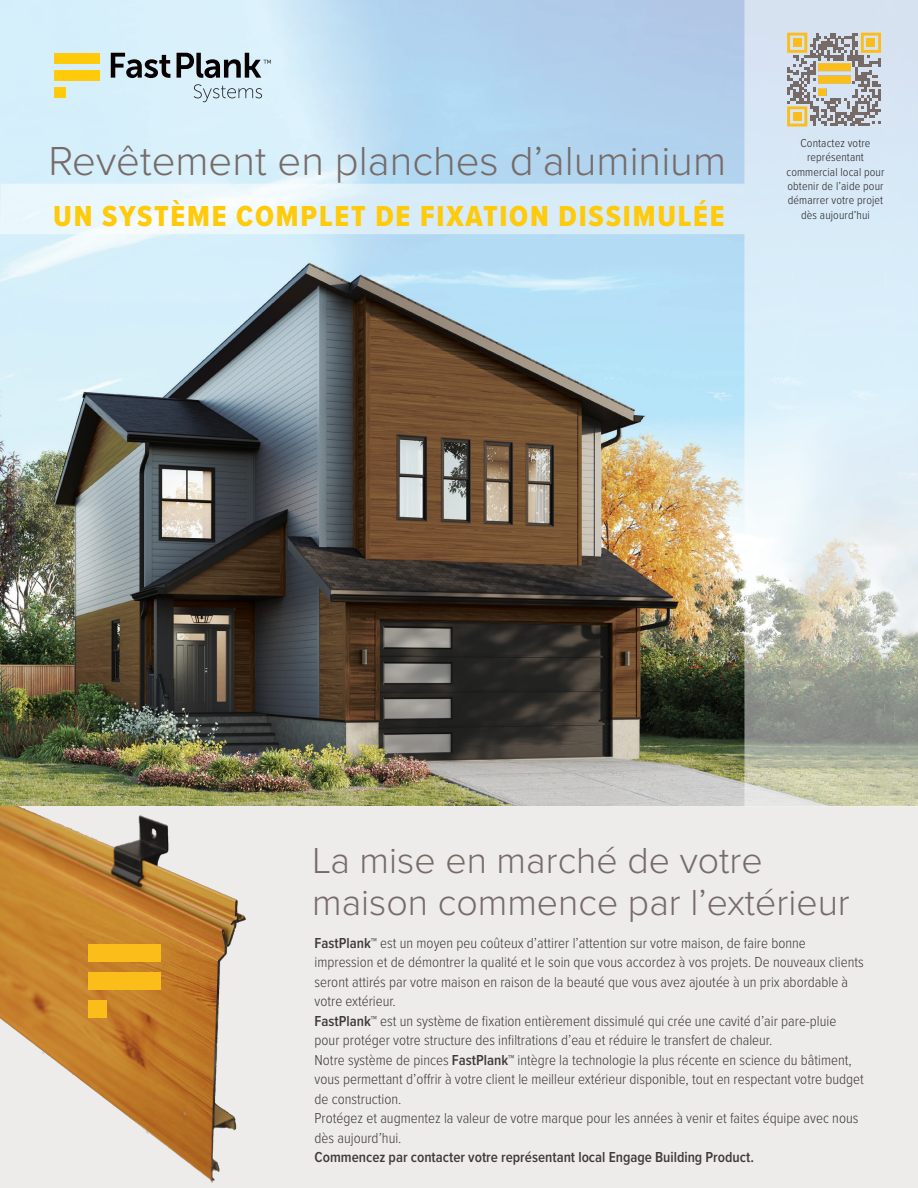
<style>
.page{position:relative;width:918px;height:1188px;background:#fff}
.page>*{position:absolute;margin:0;border:0;box-sizing:border-box;transform-origin:0 0}
.t1{font:300 42px "Proxima Nova";color:#776b68}
.Heading{font:300 37.5px/42px "Proxima Nova";color:#776b68}
.t2{font:30px "Proxima Nova Cond Extrabld";letter-spacing:.06em;color:#feca0a}
.Paragraph_Style_1{font:300 15px/19.5px "Proxima Nova Cond";color:#403a38}
.Paragraph_Style_1-2{font:600 15px "Proxima Nova Cond";color:#403a38}
.t3{font:300 12px/14.4px "Proxima Nova Cond";letter-spacing:.01em;color:#231f20;text-align:center}
.s1{font-weight:600}
</style>
<div class="page">
<div style="left:0;top:802px;width:918px;height:386px;background:#edecea"></div>
<img style="left:0;top:806px;width:246px;height:377px">
<img style="left:0;top:0;width:918px;height:806px">
<svg style="left:111px;top:53px;width:59px;height:25px"></svg>
<svg style="left:194px;top:84px;width:68px;height:18px"></svg>
<svg style="left:177px;top:53px;width:94px;height:25px;background:#879399"></svg>
<div style="left:54px;top:70px;width:45px;height:11px;background:#feca0a"></div>
<div style="left:54px;top:53px;width:45px;height:11px;background:#feca0a"></div>
<div style="left:54px;top:87px;width:11px;height:11px;background:#feca0a"></div>
<div style="left:88px;top:972px;width:73px;height:18px;background:#fbbd1a"></div>
<div style="left:88px;top:944px;width:73px;height:18px;background:#fbbd1a"></div>
<div style="left:88px;top:1000px;width:19px;height:17px;background:#fbbd1a"></div>
<svg style="left:787px;top:33px;width:94px;height:94px;background:#b9b19d"></svg>
<p class="t1" style="left:49px;top:130px;width:679px">Revêtement en planches d’aluminium</p>
<p class="t2" style="left:53px;top:194px;width:673px">UN SYSTÈME COMPLET DE FIXATION DISSIMULÉE</p>
<p class="t3" style="left:787px;top:135px;width:100px">Contactez votre représentant commercial local pour obtenir de l’aide pour démarrer votre projet dès aujourd’hui</p>
<p class="Heading" style="left:312px;top:837px;width:539px">La mise en marché de votre maison commence par l’extérieur</p>
<p class="Paragraph_Style_1" style="left:315px;top:932px;width:551px"><span class="s1">FastPlank™</span> est un moyen peu coûteux d’attirer l’attention sur votre maison, de faire bonne impression et de démontrer la qualité et le soin que vous accordez à vos projets. De nouveaux clients seront attirés par votre maison en raison de la beauté que vous avez ajoutée à un prix abordable à votre extérieur.</p>
<p class="Paragraph_Style_1" style="left:315px;top:1010px;width:523px"><span class="s1">FastPlank™</span> est un système de fixation entièrement dissimulé qui crée une cavité d’air pare-pluie pour protéger votre structure des infiltrations d’eau et réduire le transfert de chaleur.</p>
<p class="Paragraph_Style_1" style="left:315px;top:1049px;width:551px">Notre système de pinces <span class="s1">FastPlank™</span> intègre la technologie la plus récente en science du bâtiment, vous permettant d’offrir à votre client le meilleur extérieur disponible, tout en respectant votre budget de construction.</p>
<p class="Paragraph_Style_1" style="left:315px;top:1108px;width:545px">Protégez et augmentez la valeur de votre marque pour les années à venir et faites équipe avec nous dès aujourd’hui.</p>
<p class="Paragraph_Style_1-2" style="left:315px;top:1146px;width:441px">Commencez par contacter votre représentant local Engage Building Product.</p>
</div>
